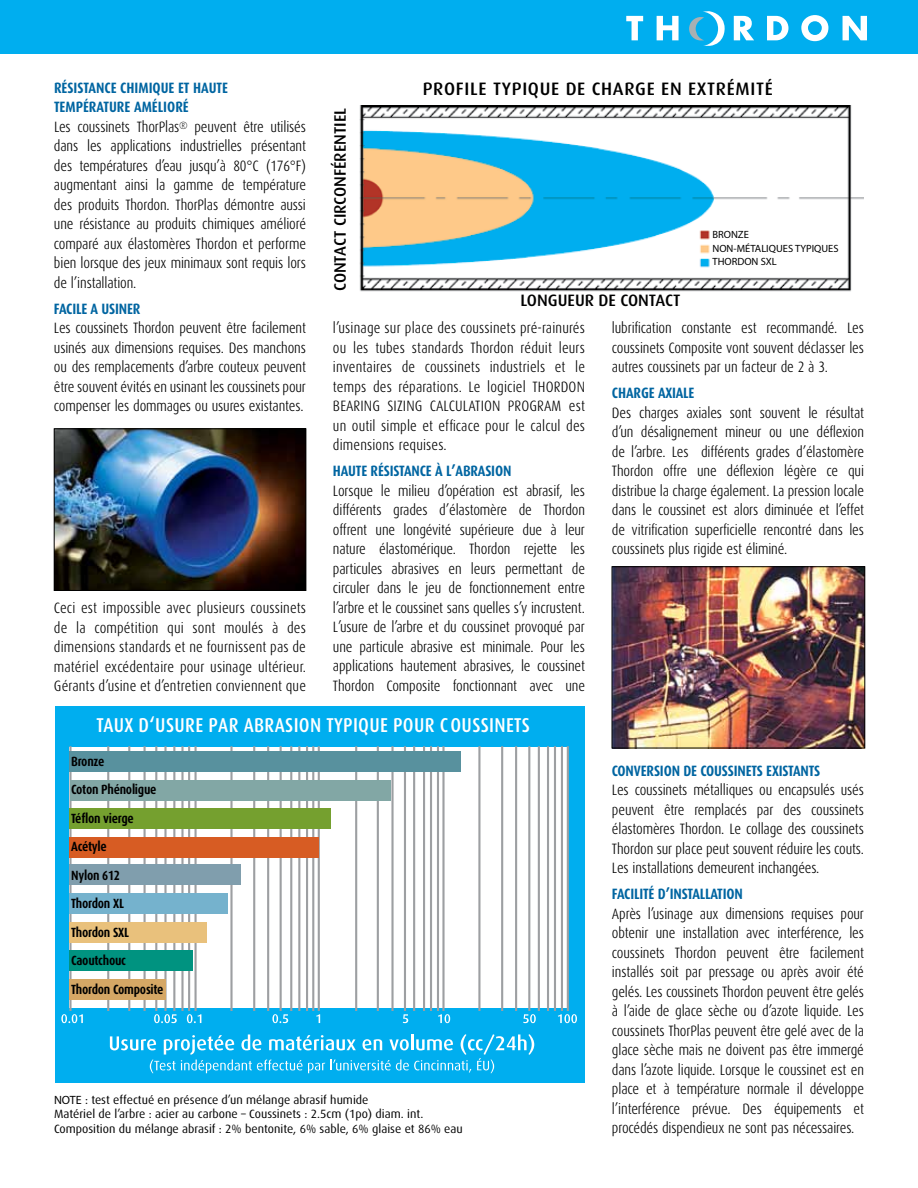
<style>
.page{position:relative;width:918px;height:1188px;background:#fff}
.page>*{position:absolute;margin:0;border:0;box-sizing:border-box;transform-origin:0 0}
.t1{font:500 20.1px "Dax Condensed";letter-spacing:.02em;color:#fff}
.t2{font:500 18px "Dax";letter-spacing:.04em;color:#000}
.t3{font:500 16.5px "Dax";color:#000}
.t4{font:300 15px/19.5px "Dax Condensed";letter-spacing:-.01em;color:#000;text-align:justify}
.t5{font:700 15px "Dax Condensed";letter-spacing:-.01em;color:#0065a1}
.t6{font:700 13.35px/28.5px "Dax Condensed";letter-spacing:-.02em;color:#000}
.t7{font:12px/13.5px "Dax";color:#000}
.t8{font:10.5px/13.5px "Myriad Pro";color:#000}
.s1{font-weight:700;color:#0065a1}
.s2{font-family:"Myriad Pro"}
</style>
<div class="page">
<img style="left:56px;top:431px;width:248px;height:158px">
<div style="left:54px;top:429px;width:252px;height:162px;border:1px solid #000"></div>
<div style="left:0;top:0;width:918px;height:53px;background:#00aeef"></div>
<img style="left:614px;top:569px;width:249px;height:177px">
<div style="left:612px;top:567px;width:253px;height:181px;border:1px solid #000"></div>
<svg style="left:626px;top:16px;width:17px;height:24px"></svg>
<svg style="left:657px;top:16px;width:22px;height:24px"></svg>
<svg style="left:734px;top:16px;width:20px;height:24px"></svg>
<svg style="left:767px;top:16px;width:21px;height:24px"></svg>
<svg style="left:801px;top:15px;width:27px;height:26px"></svg>
<svg style="left:843px;top:16px;width:24px;height:24px"></svg>
<svg style="left:689px;top:11px;width:36px;height:35px"></svg>
<img style="left:359px;top:105px;width:505px;height:187px">
<div style="left:55px;top:706px;width:530px;height:377px;background:#00aeef"></div>
<div style="left:70px;top:747px;width:498px;height:260px;background:#fff"></div>
<hr style="left:69px;top:746px;width:3px;height:265px;background:#9d9fa2">
<hr style="left:107px;top:746px;width:2px;height:265px;background:#9d9fa2">
<hr style="left:128px;top:746px;width:2px;height:265px;background:#9d9fa2">
<hr style="left:144px;top:746px;width:2px;height:265px;background:#9d9fa2">
<hr style="left:155px;top:746px;width:2px;height:265px;background:#9d9fa2">
<hr style="left:164px;top:746px;width:3px;height:265px;background:#9d9fa2">
<hr style="left:173px;top:746px;width:2px;height:265px;background:#9d9fa2">
<hr style="left:181px;top:746px;width:3px;height:265px;background:#9d9fa2">
<hr style="left:188px;top:746px;width:2px;height:265px;background:#9d9fa2">
<hr style="left:194px;top:746px;width:3px;height:265px;background:#9d9fa2">
<hr style="left:230px;top:746px;width:3px;height:265px;background:#9d9fa2">
<hr style="left:253px;top:746px;width:2px;height:265px;background:#9d9fa2">
<hr style="left:267px;top:746px;width:2px;height:265px;background:#9d9fa2">
<hr style="left:280px;top:746px;width:2px;height:265px;background:#9d9fa2">
<hr style="left:290px;top:746px;width:2px;height:265px;background:#9d9fa2">
<hr style="left:298px;top:746px;width:2px;height:265px;background:#9d9fa2">
<hr style="left:306px;top:746px;width:2px;height:265px;background:#9d9fa2">
<hr style="left:318px;top:746px;width:2px;height:265px;background:#9d9fa2">
<hr style="left:355px;top:746px;width:2px;height:265px;background:#9d9fa2">
<hr style="left:312px;top:746px;width:2px;height:265px;background:#9d9fa2">
<hr style="left:391px;top:746px;width:3px;height:265px;background:#9d9fa2">
<hr style="left:404px;top:746px;width:2px;height:265px;background:#9d9fa2">
<hr style="left:413px;top:746px;width:2px;height:265px;background:#9d9fa2">
<hr style="left:423px;top:746px;width:2px;height:265px;background:#9d9fa2">
<hr style="left:430px;top:746px;width:2px;height:265px;background:#9d9fa2">
<hr style="left:437px;top:746px;width:2px;height:265px;background:#9d9fa2">
<hr style="left:442px;top:746px;width:3px;height:265px;background:#9d9fa2">
<hr style="left:377px;top:746px;width:2px;height:265px;background:#9d9fa2">
<hr style="left:478px;top:746px;width:2px;height:265px;background:#9d9fa2">
<hr style="left:501px;top:746px;width:2px;height:265px;background:#9d9fa2">
<hr style="left:515px;top:746px;width:2px;height:265px;background:#9d9fa2">
<hr style="left:528px;top:746px;width:2px;height:265px;background:#9d9fa2">
<hr style="left:538px;top:746px;width:2px;height:265px;background:#9d9fa2">
<hr style="left:547px;top:746px;width:2px;height:265px;background:#9d9fa2">
<hr style="left:554px;top:746px;width:2px;height:265px;background:#9d9fa2">
<hr style="left:561px;top:746px;width:2px;height:265px;background:#9d9fa2">
<hr style="left:567px;top:746px;width:2px;height:265px;background:#9d9fa2">
<div style="left:69px;top:752px;width:392px;height:20px;background:#58919e"></div>
<div style="left:70px;top:780px;width:321px;height:20px;background:#82a7a5"></div>
<div style="left:69px;top:809px;width:261px;height:20px;background:#75a02f"></div>
<div style="left:69px;top:837px;width:250px;height:21px;background:#d75c23"></div>
<div style="left:69px;top:865px;width:172px;height:20px;background:#809ead"></div>
<div style="left:69px;top:893px;width:158px;height:21px;background:#75b2cd"></div>
<div style="left:69px;top:922px;width:138px;height:20px;background:#e9c17c"></div>
<div style="left:69px;top:951px;width:124px;height:20px;background:#009380"></div>
<div style="left:69px;top:979px;width:96px;height:20px;background:#d5a765"></div>
<svg style="left:61px;top:1014px;width:22px;height:9px"></svg>
<svg style="left:154px;top:1014px;width:23px;height:9px"></svg>
<svg style="left:187px;top:1014px;width:14px;height:9px"></svg>
<svg style="left:272px;top:1014px;width:16px;height:9px"></svg>
<svg style="left:316px;top:1014px;width:4px;height:9px"></svg>
<svg style="left:403px;top:1014px;width:5px;height:9px"></svg>
<svg style="left:438px;top:1014px;width:12px;height:9px"></svg>
<svg style="left:523px;top:1014px;width:13px;height:9px"></svg>
<svg style="left:558px;top:1014px;width:19px;height:9px"></svg>
<svg style="left:110px;top:1034px;width:424px;height:39px"></svg>
<p class="t4" style="left:54px;top:78px;width:254px;text-align:left"><span class="s1">RÉSISTANCE CHIMIQUE ET HAUTE TEMPÉRATURE AMÉLIORÉ<br></span>Les coussinets ThorPlas<sup>®</sup> peuvent être utilisés dans les applications industrielles présentant des températures d’eau jusqu’à 80°C (176°F) augmentant ainsi la gamme de température des produits Thordon. ThorPlas démontre aussi une résistance au produits chimiques amélioré comparé aux élastomères Thordon et performe bien lorsque des jeux minimaux sont requis lors de l’installation.</p>
<p class="t5" style="left:54px;top:300px;width:88px">FACILE A USINER</p>
<p class="t4" style="left:54px;top:319px;width:254px">Les coussinets Thordon peuvent être facilement usinés aux dimensions requises. Des manchons ou des remplacements d’arbre couteux peuvent être souvent évités en usinant les coussinets pour compenser les dommages ou usures existantes.</p>
<p class="t4" style="left:54px;top:598px;width:254px">Ceci est impossible avec plusieurs coussinets de la compétition qui sont moulés à des dimensions standards et ne fournissent pas de matériel excédentaire pour usinage ultérieur.<br>Gérants d’usine et d’entretien conviennent que</p>
<p class="t3" style="left:331px;top:291px;width:185px;rotate:-90deg">CONTACT CIRCONFÉRENTIEL</p>
<p class="t2" style="left:423px;top:79px;width:352px">PROFILE TYPIQUE DE CHARGE EN EXTRÉMITÉ</p>
<p class="t3" style="left:520px;top:291px;width:162px">LONGUEUR DE CONTACT</p>
<p class="t8" style="left:712px;top:228px;width:128px">BRONZE<br>NON-MÉTALIQUES TYPIQUES<br>THORDON SXL</p>
<p class="t4" style="left:333px;top:318px;width:254px">l’usinage sur place des coussinets pré-rainurés ou les tubes standards Thordon réduit leurs inventaires de coussinets industriels et le temps des réparations. Le logiciel THORDON BEARING SIZING CALCULATION PROGRAM est un outil simple et efficace pour le calcul des dimensions requises.</p>
<p class="t5" style="left:333px;top:463px;width:180px">HAUTE RÉSISTANCE À L’ABRASION</p>
<p class="t4" style="left:333px;top:481px;width:254px">Lorsque le milieu d’opération est abrasif, les différents grades d’élastomère de Thordon offrent une longévité supérieure due à leur nature élastomérique. Thordon rejette les particules abrasives en leurs permettant de circuler dans le jeu de fonctionnement entre l’arbre et le coussinet sans quelles s’y incrustent.<br>L’usure de l’arbre et du coussinet provoqué par une particule abrasive est minimale. Pour les applications hautement abrasives, le coussinet Thordon Composite fonctionnant avec une</p>
<p class="t4" style="left:612px;top:318px;width:254px">lubrification constante est recommandé. Les coussinets Composite vont souvent déclasser les autres coussinets par un facteur de 2 à 3.</p>
<p class="t5" style="left:612px;top:385px;width:84px">CHARGE AXIALE</p>
<p class="t4" style="left:612px;top:403px;width:254px">Des charges axiales sont souvent le résultat d’un désalignement mineur ou une déflexion de l’arbre. Les différents grades d’élastomère Thordon offre une déflexion légère ce qui distribue la charge également. La pression locale dans le coussinet est alors diminuée et l’effet de vitrification superficielle rencontré dans les coussinets plus rigide est éliminé.</p>
<h1 class="t1" style="left:97px;top:714px;width:435px">TAUX D‘USURE PAR ABRASION TYPIQUE POUR COUSSINETS</h1>
<p class="t6" style="left:71px;top:747px;width:94px">Bronze<br>Coton Phénoligue<br>Téflon vierge<br>Acétyle<br>Nylon 612<br>Thordon XL<br>Thordon SXL<br>Caoutchouc<br>Thordon Composite</p>
<p class="t7" style="left:54px;top:1093px;width:371px"><span class="s2">NOTE</span> : test effectué en présence d’un mélange abrasif humide<br>Matériel de l’arbre : acier au carbone – Coussinets : 2.5cm (1po) diam. int.</p>
<p class="t7" style="left:54px;top:1122px;width:410px">Composition du mélange abrasif : 2% bentonite, 6% sable, 6% glaise et 86% eau</p>
<p class="t5" style="left:612px;top:762px;width:210px">CONVERSION DE COUSSINETS EXISTANTS</p>
<p class="t4" style="left:612px;top:780px;width:254px">Les coussinets métalliques ou encapsulés usés peuvent être remplacés par des coussinets élastomères Thordon. Le collage des coussinets Thordon sur place peut souvent réduire les couts.<br>Les installations demeurent inchangées.</p>
<p class="t5" style="left:612px;top:886px;width:132px">FACILITÉ D’INSTALLATION</p>
<p class="t4" style="left:612px;top:904px;width:254px">Après l’usinage aux dimensions requises pour obtenir une installation avec interférence, les coussinets Thordon peuvent être facilement installés soit par pressage ou après avoir été gelés. Les coussinets Thordon peuvent être gelés à l’aide de glace sèche ou d’azote liquide. Les coussinets ThorPlas peuvent être gelé avec de la glace sèche mais ne doivent pas être immergé dans l’azote liquide. Lorsque le coussinet est en place et à température normale il développe l’interférence prévue. Des équipements et procédés dispendieux ne sont pas nécessaires.</p>
</div>
